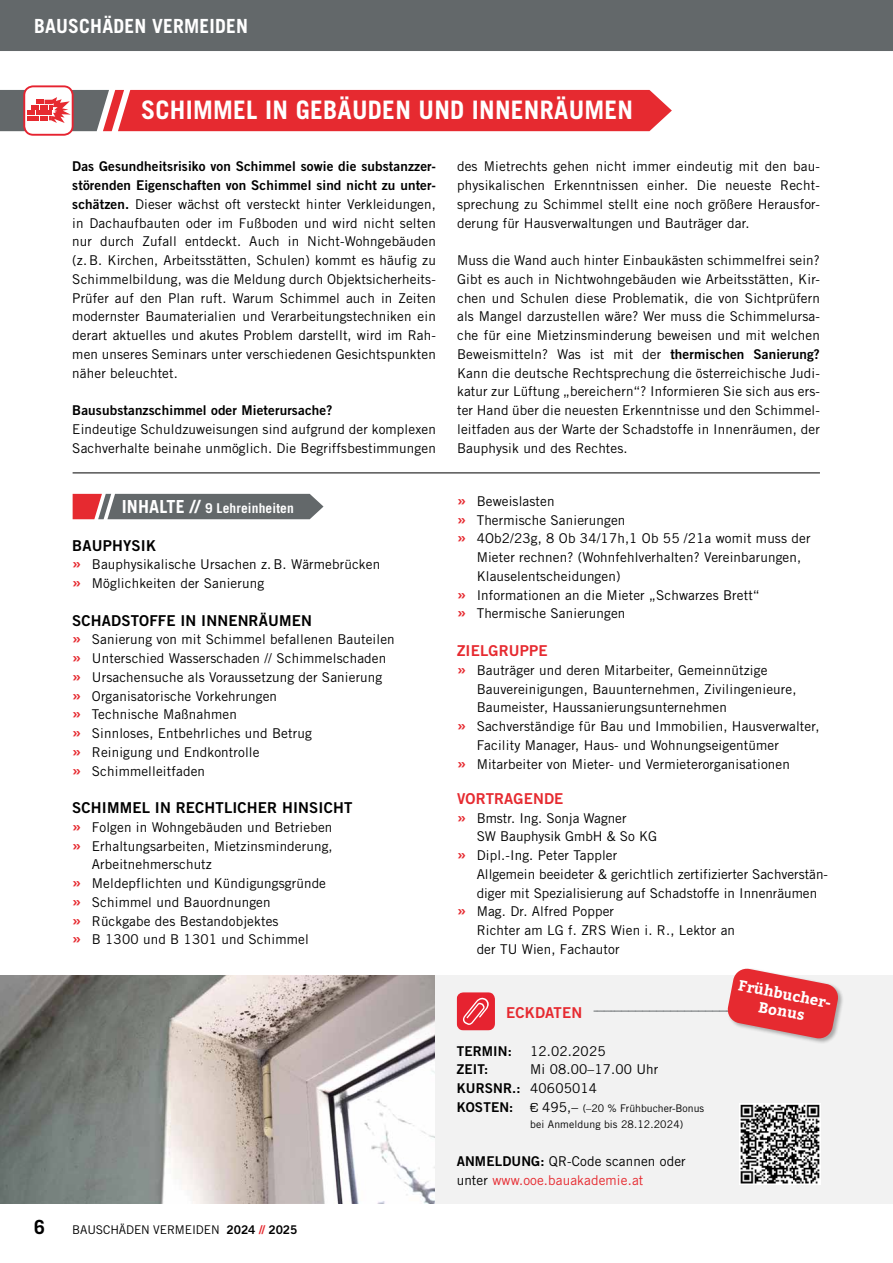
<style>
.page{position:relative;width:893px;height:1263px;background:#fff}
.page>*{position:absolute;margin:0;border:0;box-sizing:border-box;transform-origin:0 0}
.t1{font:700 25.5px "Trade Gothic";letter-spacing:.01em;color:#fff}
.t2{font:700 19.5px "Trade Gothic";letter-spacing:.01em;color:#fff}
.t3{font:700 19.5px "Trade Gothic";color:#000}
.t4{font:15px "Trade Gothic";color:#63686a}
.t5{font:15px "Trade Gothic Bold No 2";letter-spacing:.01em;color:#000}
.t6{font:15px "Trade Gothic Bold No 2";letter-spacing:.01em;color:#e62a30}
.t7{font:700 14.85px/17px "Bitter";color:#fff;text-align:center}
.t8{font:13.5px/18.8px "Trade Gothic";letter-spacing:.01em;color:#000}
.t9{font:13.5px/18.8px "Trade Gothic Bold No 2";letter-spacing:.01em;color:#000}
.t10{font:700 13.5px "Trade Gothic";letter-spacing:.01em;color:#fff}
.t11{font:12px "Trade Gothic";letter-spacing:-.01em;color:#000}
.t12{font:10.5px/16.5px "Trade Gothic";letter-spacing:.01em;color:#000}
.s1{font-family:"Trade Gothic Bold No 2"}
.s2{font-size:18px}
.s3{font-family:"Trade Gothic Bold No 2";font-size:16.5px;color:#e62a30}
.s4{font-family:"Trade Gothic Bold No 2";color:#e62a30}
.s5{font-family:"Trade Gothic"}
.s6{font-family:"Trade Gothic Bold No 2";font-size:13.5px}
.s7{font-family:"Eurostile";font-size:13.5px}
.s8{font-size:13.5px}
.s9{color:#e62a30}
</style>
<div class="page">
<div style="left:0;top:0;width:893px;height:51px;background:#63686a"></div>
<img style="left:0;top:975px;width:436px;height:228px">
<hr style="left:73px;top:473px;width:747px;height:1px;background:#000">
<div style="left:23px;top:85px;width:51px;height:51px;background:#fff;border:2px solid #e62330;border-radius:9px"></div>
<svg style="left:0;top:90px;width:672px;height:41px;background:#dd3d43"></svg>
<svg style="left:73px;top:494px;width:250px;height:25px;background:#786a6c"></svg>
<div style="left:436px;top:975px;width:457px;height:228px;background:#f2f2f2"></div>
<svg style="left:457px;top:992px;width:38px;height:38px"></svg>
<div style="left:727px;top:968px;width:117px;height:76px;background:#000;opacity:.3"></div>
<svg style="left:727px;top:968px;width:112px;height:71px"></svg>
<img style="left:740px;top:1104px;width:81px;height:81px">
<h2 class="t2" style="left:34px;top:14px;width:215px">BAUSCHÄDEN VERMEIDEN</h2>
<h1 class="t1" style="left:141px;top:95px;width:494px">SCHIMMEL IN GEBÄUDEN UND INNENRÄUMEN</h1>
<p class="t9" style="left:72px;top:157px;width:365px">Das Gesundheitsrisiko von Schimmel sowie die substanzzer&shy;störenden Eigenschaften von Schimmel sind nicht zu unter-</p>
<p class="t8" style="left:72px;top:194px;width:365px;text-align:justify"><span class="s1">schätzen.</span> Dieser wächst oft versteckt hinter Verkleidungen, in Dachaufbauten oder im Fußboden und wird nicht selten nur durch Zufall entdeckt. Auch in Nicht-Wohngebäuden (z.B. Kirchen, Arbeitsstätten, Schulen) kommt es häufig zu Schimmelbildung, was die Meldung durch Objektsicherheits-Prüfer auf den Plan ruft. Warum Schimmel auch in Zeiten modernster Baumaterialien und Verarbeitungstechniken ein derart aktuelles und akutes Problem darstellt, wird im Rah&shy;men unseres Seminars unter verschiedenen Gesichtspunkten näher beleuchtet.</p>
<p class="t9" style="left:72px;top:401px;width:262px">Bausubstanzschimmel oder Mieterursache?</p>
<p class="t8" style="left:72px;top:419px;width:365px">Eindeutige Schuldzuweisungen sind aufgrund der komplexen<br>Sachverhalte beinahe unmöglich. Die Begriffsbestimmungen</p>
<p class="t10" style="left:122px;top:500px;width:174px"><span class="s2">INHALTE //</span> 9 Lehreinheiten</p>
<p class="t5" style="left:72px;top:536px;width:85px">BAUPHYSIK</p>
<p class="t8" style="left:72px;top:555px;width:309px"><span class="s3">»</span> Bauphysikalische Ursachen z.B. Wärmebrücken <span class="s3">»</span> Möglichkeiten der Sanierung</p>
<p class="t5" style="left:72px;top:611px;width:241px">SCHADSTOFFE IN INNENRÄUMEN</p>
<p class="t8" style="left:72px;top:630px;width:324px"><span class="s3">»</span> Sanierung von mit Schimmel befallenen Bauteilen <span class="s3">»</span> Unterschied Wasserschaden // Schimmelschaden <span class="s3">»</span> Ursachensuche als Voraussetzung der Sanierung <span class="s3">»</span> Organisatorische Vorkehrungen<br><span class="s3">»</span> Technische Maßnahmen<br><span class="s3">»</span> Sinnloses, Entbehrliches und Betrug<br><span class="s3">»</span> Reinigung und Endkontrolle<br><span class="s3">»</span> Schimmelleitfaden</p>
<p class="t5" style="left:72px;top:798px;width:282px">SCHIMMEL IN RECHTLICHER HINSICHT</p>
<p class="t8" style="left:72px;top:818px;width:262px"><span class="s3">»</span> Folgen in Wohngebäuden und Betrieben</p>
<p class="t8" style="left:72px;top:836px;width:262px"><span class="s3">»</span> Erhaltungsarbeiten, Mietzinsminderung,</p>
<p class="t8" style="left:92px;top:855px;width:122px">Arbeitnehmerschutz</p>
<p class="t8" style="left:72px;top:874px;width:255px"><span class="s3">»</span> Meldepflichten und Kündigungsgründe</p>
<p class="t8" style="left:72px;top:893px;width:200px"><span class="s3">»</span> Schimmel und Bauordnungen</p>
<p class="t8" style="left:72px;top:911px;width:208px"><span class="s3">»</span> Rückgabe des Bestandobjektes</p>
<p class="t8" style="left:72px;top:930px;width:238px"><span class="s3">»</span> B 1300 und B 1301 und Schimmel</p>
<h2 class="t3" style="left:34px;top:1215px;width:12px">6</h2>
<p class="t11" style="left:72px;top:1222px;width:227px">BAUSCHÄDEN VERMEIDEN <span class="s1">2024</span> <span class="s4">//</span> <span class="s1">2025</span></p>
<p class="t8" style="left:457px;top:157px;width:364px;text-align:justify">des Mietrechts gehen nicht immer eindeutig mit den bau&shy;physikalischen Erkenntnissen einher. Die neueste Recht&shy;sprechung zu Schimmel stellt eine noch größere Herausfor&shy;derung für Hausverwaltungen und Bauträger dar.</p>
<p class="t8" style="left:457px;top:251px;width:364px;text-align:justify">Muss die Wand auch hinter Einbaukästen schimmelfrei sein?<br>Gibt es auch in Nichtwohngebäuden wie Arbeitsstätten, Kir&shy;chen und Schulen diese Problematik, die von Sichtprüfern als Mangel darzustellen wäre? Wer muss die Schimmelursa&shy;che für eine Mietzinsminderung beweisen und mit welchen Beweismitteln? Was ist mit der <span class="s1">thermischen Sanierung?<br></span>Kann die deutsche Rechtsprechung die österreichische Judi&shy;katur zur Lüftung „bereichern“? Informieren Sie sich aus ers&shy;ter Hand über die neuesten Erkenntnisse und den Schimmel&shy;leitfaden aus der Warte der Schadstoffe in Innenräumen, der Bauphysik und des Rechtes.</p>
<p class="t8" style="left:457px;top:491px;width:99px"><span class="s3">»</span> Beweislasten</p>
<p class="t8" style="left:457px;top:510px;width:170px"><span class="s3">»</span> Thermische Sanierungen</p>
<p class="t8" style="left:457px;top:529px;width:355px"><span class="s3">»</span> 4Ob2/23g, 8 Ob 34/17h,1 Ob 55 /21a womit muss der</p>
<p class="t8" style="left:477px;top:548px;width:326px">Mieter rechnen? (Wohnfehlverhalten? Vereinbarungen,</p>
<p class="t8" style="left:477px;top:566px;width:145px">Klauselentscheidungen)</p>
<p class="t8" style="left:457px;top:585px;width:304px"><span class="s3">»</span> Informationen an die Mieter „Schwarzes Brett“</p>
<p class="t8" style="left:457px;top:604px;width:170px"><span class="s3">»</span> Thermische Sanierungen</p>
<p class="t6" style="left:457px;top:641px;width:92px">ZIELGRUPPE</p>
<p class="t8" style="left:457px;top:660px;width:312px"><span class="s3">»</span> Bauträger und deren Mitarbeiter, Gemeinnützige</p>
<p class="t8" style="left:477px;top:679px;width:321px">Bauvereinigungen, Bauunternehmen, Zivilingenieure,</p>
<p class="t8" style="left:477px;top:698px;width:252px">Baumeister, Haussanierungsunternehmen</p>
<p class="t8" style="left:457px;top:717px;width:364px"><span class="s3">»</span> Sachverständige für Bau und Immobilien, Hausverwalter,</p>
<p class="t8" style="left:477px;top:735px;width:304px">Facility Manager, Haus- und Wohnungseigentümer</p>
<p class="t8" style="left:457px;top:754px;width:334px"><span class="s3">»</span> Mitarbeiter von Mieter- und Vermieterorganisationen</p>
<p class="t6" style="left:457px;top:789px;width:108px">VORTRAGENDE</p>
<p class="t8" style="left:457px;top:808px;width:171px"><span class="s3">»</span> Bmstr. Ing. Sonja Wagner</p>
<p class="t8" style="left:477px;top:827px;width:182px">SW Bauphysik GmbH &amp; So KG</p>
<p class="t8" style="left:457px;top:846px;width:162px"><span class="s3">»</span> Dipl.-Ing. Peter Tappler</p>
<p class="t8" style="left:477px;top:864px;width:353px">Allgemein beeideter &amp; gerichtlich zertifizierter Sachverstän-</p>
<p class="t8" style="left:477px;top:883px;width:342px">diger mit Spezialisierung auf Schadstoffe in Innenräumen</p>
<p class="t8" style="left:457px;top:902px;width:159px"><span class="s3">»</span> Mag. Dr. Alfred Popper</p>
<p class="t8" style="left:477px;top:921px;width:260px">Richter am LG f. ZRS Wien i. R., Lektor an</p>
<p class="t8" style="left:477px;top:939px;width:144px">der TU Wien, Fachautor</p>
<p class="t7" style="left:740px;top:977px;width:97px;rotate:11deg">Frühbucher-<br>Bonus</p>
<p class="t4" style="left:506px;top:1001px;width:293px"><span class="s4">ECKDATEN</span> ----------------------------------------------------------</p>
<p class="t9" style="left:457px;top:1041px;width:57px">TERMIN:</p>
<p class="t8" style="left:530px;top:1041px;width:77px">12.02.2025</p>
<p class="t9" style="left:457px;top:1060px;width:33px">ZEIT:</p>
<p class="t8" style="left:530px;top:1060px;width:130px">Mi 08.00–17.00 Uhr</p>
<p class="t9" style="left:457px;top:1079px;width:142px">KURSNR.: <span class="s5">40605014</span></p>
<p class="t12" style="left:530px;top:1100px;width:176px;text-indent:-73px"><span class="s6">KOSTEN:</span> <span class="s7">€</span> <span class="s8">495,–</span> (–20 % Frühbucher-Bonus bei Anmeldung bis 28.12.2024)</p>
<p class="t8" style="left:457px;top:1151px;width:231px"><span class="s1">ANMELDUNG:</span> QR-Code scannen oder unter <span class="s9">www.ooe.bauakademie.at</span></p>
</div>
